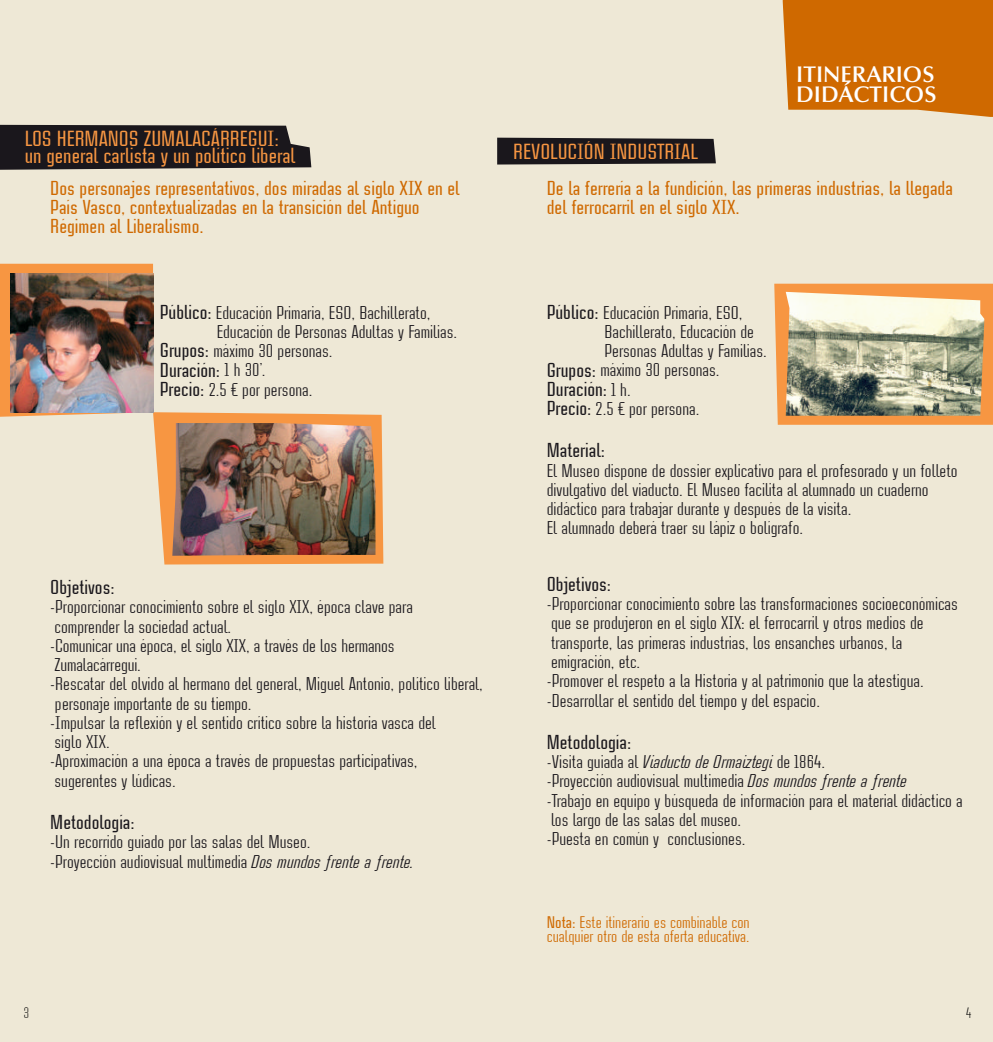
<style>
.page{position:relative;width:993px;height:1042px;background:#fff}
.page>*{position:absolute;margin:0;border:0;box-sizing:border-box;transform-origin:0 0}
.t1{font:500 22.75px/17.5px "Case Study No One LT";color:#f79642}
.t2{font:600 22.75px/20.1px "Optima";color:#fff}
.t3{font:500 21px/19.2px "Case Study No One LT";color:#cf6900}
.t4{font:500 21px "Case Study No One LT";color:#1a171c}
.t5{font:19.25px/19.2px "Case Study No One LT";color:#1a171c}
.t6{font:17.5px/14px "Case Study No One LT";color:#cf6900}
.t7{font:300 15.75px "Case Study No One LT";color:#000}
.s1{font-weight:500;font-size:21px}
.s2{font-weight:400;font-size:19.25px}
.s3{font-style:italic}
.s4{font-weight:500}
</style>
<div class="page">
<div style="left:0;top:0;width:497px;height:1042px;background:#eee8d6"></div>
<div style="left:497px;top:0;width:495px;height:1042px;background:#eee8d6"></div>
<svg style="left:0;top:125px;width:311px;height:45px;background:#292529"></svg>
<img style="left:0;top:264px;width:383px;height:300px">
<img style="left:11px;top:273px;width:142px;height:139px">
<svg style="left:774px;top:284px;width:218px;height:141px;background:#f69a4a"></svg>
<img style="left:785px;top:292px;width:198px;height:124px">
<svg style="left:782px;top:0;width:210px;height:117px;background:#d17210"></svg>
<div style="left:497px;top:138px;width:218px;height:26px;background:#1a171c"></div>
<p class="t1" style="left:25px;top:129px;width:272px">LOS HERMANOS ZUMALACÁRREGUI: un general carlista y un político liberal</p>
<p class="t3" style="left:50px;top:178px;width:411px">Dos personajes representativos, dos miradas al siglo XIX en el<br>País Vasco, contextualizadas en la transición del Antiguo<br>Régimen al Liberalismo.</p>
<p class="t5" style="left:160px;top:303px;width:272px"><span class="s1">Público:</span> Educación Primaria, ESO, Bachillerato,</p>
<p class="t5" style="left:217px;top:322px;width:242px">Educación de Personas Adultas y Familias.</p>
<p class="t5" style="left:160px;top:341px;width:174px"><span class="s1">Grupos:</span> máximo 30 personas.</p>
<p class="t4" style="left:160px;top:359px;width:107px">Duración: <span class="s2">1 h 30’.</span></p>
<p class="t5" style="left:160px;top:380px;width:154px"><span class="s1">Precio:</span> 2.5 € por persona.</p>
<p class="t4" style="left:50px;top:577px;width:66px">Objetivos:</p>
<p class="t5" style="left:50px;top:597px;width:434px">-Proporcionar conocimiento sobre el siglo XIX, época clave para<br>comprender la sociedad actual.<br>-Comunicar una época, el siglo XIX, a través de los hermanos Zumalacárregui.<br>-Rescatar del olvido al hermano del general, Miguel Antonio, político liberal, personaje importante de su tiempo.<br>-Impulsar la reflexión y el sentido crítico sobre la historia vasca del<br>siglo XIX.<br>-Aproximación a una época a través de propuestas participativas, sugerentes y lúdicas.</p>
<p class="t4" style="left:50px;top:812px;width:86px">Metodología:</p>
<p class="t5" style="left:50px;top:832px;width:364px">-Un recorrido guiado por las salas del Museo.<br>-Proyección audiovisual multimedia <span class="s3">Dos mundos frente a frente.</span></p>
<p class="t1" style="left:513px;top:143px;width:186px">REVOLUCIÓN INDUSTRIAL</p>
<p class="t2" style="left:796px;top:64px;width:142px">ITINERARIOS<br>DIDÁCTICOS</p>
<p class="t3" style="left:546px;top:178px;width:407px">De la ferrería a la fundición, las primeras industrias, la llegada del ferrocarril en el siglo XIX.</p>
<p class="t5" style="left:546px;top:303px;width:197px"><span class="s1">Público:</span> Educación Primaria, ESO,</p>
<p class="t5" style="left:604px;top:322px;width:151px">Bachillerato, Educación de</p>
<p class="t5" style="left:604px;top:341px;width:164px">Personas Adultas y Familias.</p>
<p class="t5" style="left:546px;top:360px;width:174px"><span class="s1">Grupos:</span> máximo 30 personas.</p>
<p class="t4" style="left:546px;top:379px;width:85px">Duración: <span class="s2">1 h.</span></p>
<p class="t5" style="left:546px;top:399px;width:154px"><span class="s1">Precio:</span> 2.5 € por persona.</p>
<p class="t4" style="left:546px;top:440px;width:60px">Material:</p>
<p class="t5" style="left:546px;top:460px;width:412px">El Museo dispone de dossier explicativo para el profesorado y un folleto divulgativo del viaducto. El Museo facilita al alumnado un cuaderno didáctico para trabajar durante y después de la visita.<br>El alumnado deberá traer su lápiz o bolígrafo.</p>
<p class="t4" style="left:546px;top:574px;width:66px">Objetivos:</p>
<p class="t5" style="left:546px;top:594px;width:412px">-Proporcionar conocimiento sobre las transformaciones socioeconómicas que se produjeron en el siglo XIX: el ferrocarril y otros medios de transporte, las primeras industrias, los ensanches urbanos, la emigración, etc.<br>-Promover el respeto a la Historia y al patrimonio que la atestigua. -Desarrollar el sentido del tiempo y del espacio.</p>
<p class="t4" style="left:546px;top:732px;width:86px">Metodología:</p>
<p class="t5" style="left:546px;top:752px;width:417px">-Visita guiada al <span class="s3">Viaducto de Ormaiztegi</span> de 1864.<br>-Proyección audiovisual multimedia <span class="s3">Dos mundos frente a frente<br></span>-Trabajo en equipo y búsqueda de información para el material didáctico a los largo de las salas del museo.<br>-Puesta en común y conclusiones.</p>
<p class="t6" style="left:546px;top:915px;width:204px"><span class="s4">Nota:</span> Este itinerario es combinable con cualquier otro de esta oferta educativa.</p>
<p class="t7" style="left:24px;top:1005px;width:7px">3</p>
<p class="t7" style="left:965px;top:1005px;width:7px">4</p>
</div>
